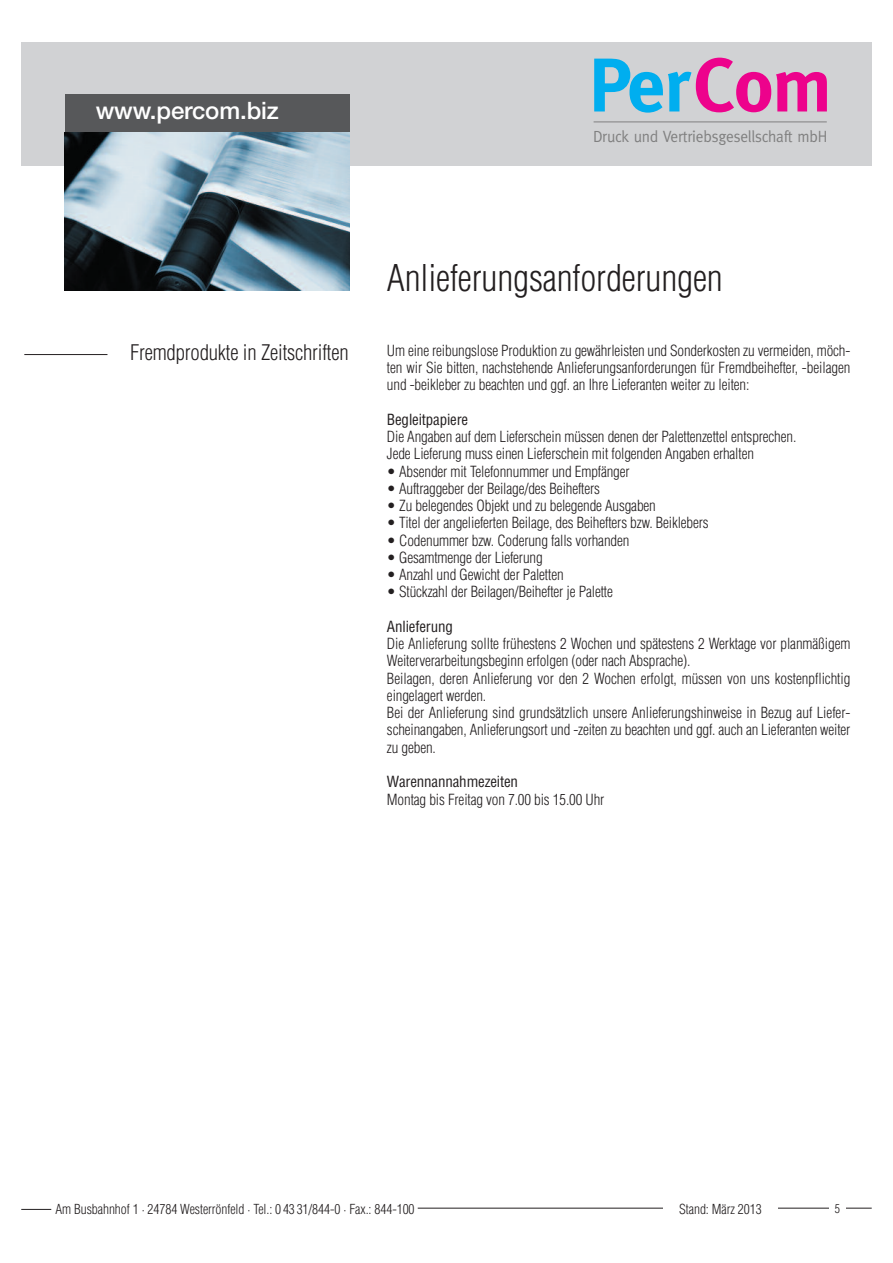
<style>
.page{position:relative;width:893px;height:1263px;background:#fff}
.page>*{position:absolute;margin:0;border:0;box-sizing:border-box;transform-origin:0 0}
.t1{font:700 75.9px "Meta";letter-spacing:-.015em;color:#00aeef}
.t2{font:300 condensed 36px "Helvetica";letter-spacing:-.005em;color:#231f20}
.t3{font:500 24px "Helvetica Neue";letter-spacing:-.005em;color:#fff}
.t4{font:300 condensed 21px "Helvetica";letter-spacing:-.01em;color:#231f20}
.t5{font:16.2px "Meta";letter-spacing:-.015em;color:#808080;scale:.95 1}
.t6{font:300 condensed 15px/17.2px "Helvetica";letter-spacing:-.01em;color:#231f20}
.t7{font:condensed 15px "Helvetica";letter-spacing:-.01em;color:#231f20}
.t8{font:300 condensed 13.5px "Helvetica";letter-spacing:-.005em;color:#231f20}
.t9{font:300 condensed 12px "Helvetica";color:#231f20}
.s1{color:#ed028c}
</style>
<div class="page">
<div style="left:21px;top:43px;width:851px;height:123px;background:#d1d2d4"></div>
<div style="left:65px;top:95px;width:285px;height:39px;background:#57585a"></div>
<img style="left:65px;top:133px;width:285px;height:157px">
<hr style="left:21px;top:1209px;width:30px;height:1px;background:#231f20">
<hr style="left:418px;top:1208px;width:454px;height:1px;background:#231f20">
<div style="left:663px;top:1203px;width:115px;height:22px;background:#fff"></div>
<div style="left:829px;top:1204px;width:17px;height:17px;background:#fff"></div>
<hr style="left:24px;top:354px;width:83px;height:1px;background:#231f20">
<hr style="left:594px;top:122px;width:233px;height:1px;background:#808080">
<h3 class="t3" style="left:96px;top:102px;width:185px">www.percom.biz</h3>
<h1 class="t1" style="left:589px;top:41px;width:244px">Per<span class="s1">Com</span></h1>
<p class="t5" style="left:593px;top:127px;width:248px">Druck und Vertriebsgesellschaft mbH</p>
<h3 class="t4" style="left:130px;top:341px;width:220px">Fremdprodukte in Zeitschriften</h3>
<h2 class="t2" style="left:387px;top:257px;width:337px">Anlieferungsanforderungen</h2>
<p class="t6" style="left:387px;top:342px;width:465px;text-align:justify">Um eine reibungslose Produktion zu gewährleisten und Sonderkosten zu vermeiden, möch&shy;ten wir Sie bitten, nachstehende Anlieferungsanforderungen für Fremdbeihefter, -beilagen und -beikleber zu beachten und ggf. an Ihre Lieferanten weiter zu leiten:</p>
<p class="t7" style="left:387px;top:411px;width:83px">Begleitpapiere</p>
<p class="t6" style="left:387px;top:428px;width:411px">Die Angaben auf dem Lieferschein müssen denen der Palettenzettel entsprechen.<br>Jede Lieferung muss einen Lieferschein mit folgenden Angaben erhalten</p>
<p class="t6" style="left:387px;top:463px;width:244px">• Absender mit Telefonnummer und Empfänger</p>
<p class="t6" style="left:387px;top:480px;width:215px">• Auftraggeber der Beilage/des Beihefters</p>
<p class="t6" style="left:387px;top:497px;width:270px">• Zu belegendes Objekt und zu belegende Ausgaben</p>
<p class="t6" style="left:387px;top:515px;width:323px">• Titel der angelieferten Beilage, des Beihefters bzw. Beiklebers</p>
<p class="t6" style="left:387px;top:532px;width:244px">• Codenummer bzw. Coderung falls vorhanden</p>
<p class="t6" style="left:387px;top:549px;width:157px">• Gesamtmenge der Lieferung</p>
<p class="t6" style="left:387px;top:566px;width:178px">• Anzahl und Gewicht der Paletten</p>
<p class="t6" style="left:387px;top:584px;width:227px">• Stückzahl der Beilagen/Beihefter je Palette</p>
<p class="t7" style="left:387px;top:618px;width:67px">Anlieferung</p>
<p class="t6" style="left:387px;top:635px;width:465px">Die Anlieferung sollte frühestens 2 Wochen und spätestens 2 Werktage vor planmäßigem Weiterverarbeitungsbeginn erfolgen (oder nach Absprache).<br>Beilagen, deren Anlieferung vor den 2 Wochen erfolgt, müssen von uns kostenpflichtig eingelagert werden.<br>Bei der Anlieferung sind grundsätzlich unsere Anlieferungshinweise in Bezug auf Liefer&shy;scheinangaben, Anlieferungsort und -zeiten zu beachten und ggf. auch an Lieferanten weiter zu geben.</p>
<p class="t7" style="left:387px;top:773px;width:133px">Warennannahmezeiten</p>
<p class="t6" style="left:387px;top:791px;width:219px">Montag bis Freitag von 7.00 bis 15.00 Uhr</p>
<p class="t8" style="left:56px;top:1201px;width:361px">Am Busbahnhof 1 · 24784 Westerrönfeld · Tel.: 0 43 31/844-0 · Fax.: 844-100</p>
<p class="t8" style="left:679px;top:1201px;width:84px">Stand: März 2013</p>
<p class="t9" style="left:835px;top:1202px;width:7px">5</p>
</div>
